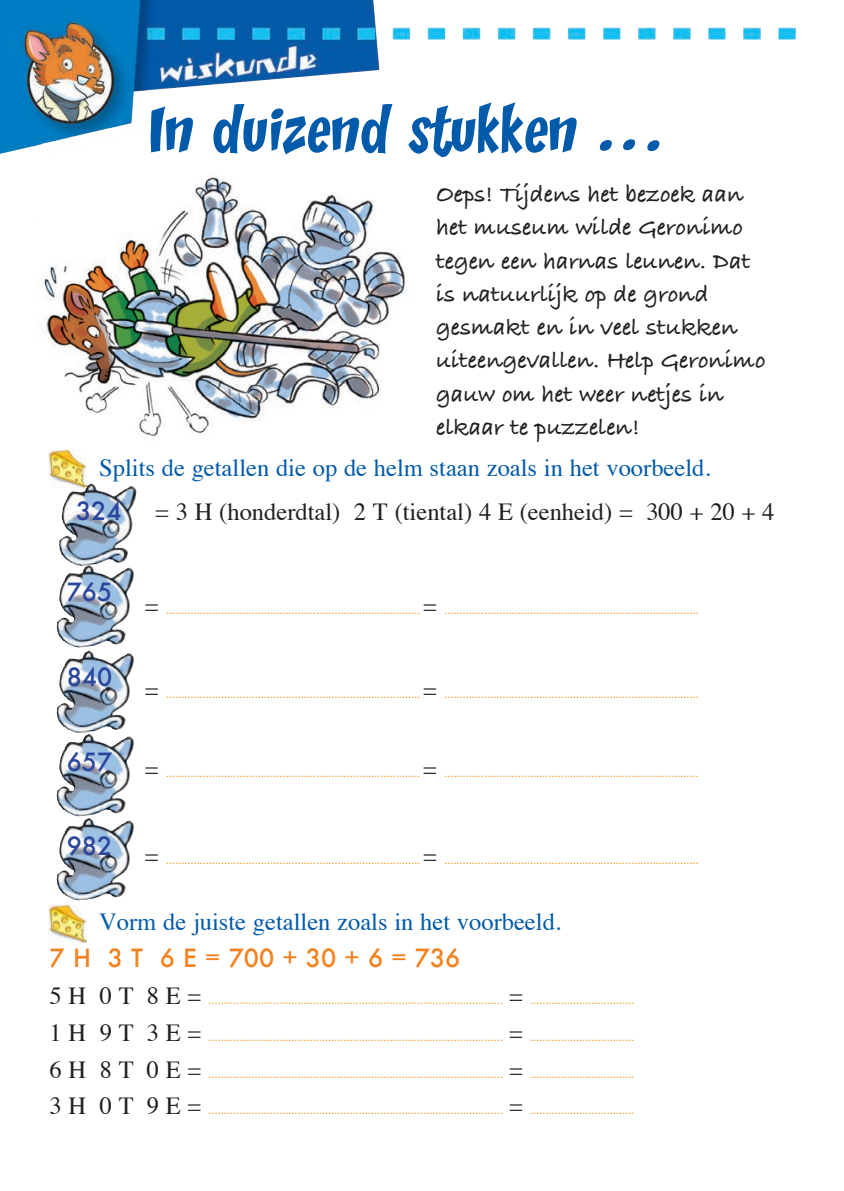
<style>
.page{position:relative;width:844px;height:1191px;background:#fff}
.page>*{position:absolute;margin:0;border:0;box-sizing:border-box;transform-origin:0 0}
.t1{font:56px "CC Zoinks Int";letter-spacing:.025em;color:#015aaa}
.t2{font:24.5px/33.2px "Bradley Hand ITCTT Bold";color:#231f20}
.t3{font:24.5px "Times";color:#015aaa}
.t4{font:24.5px "Times";color:#231f20}
.t5{font:500 24.5px "Futura";color:#f58220}
.t6{font:500 24.5px "Futura";color:#2a469d}
.t7{font:12.25px "Times";color:#f7931d}
.s1{font-size:24.5px;color:#231f20}
</style>
<div class="page">
<img style="left:0;top:0;width:796px;height:943px">
<img style="left:48px;top:904px;width:39px;height:38px">
<img style="left:35px;top:167px;width:378px;height:282px">
<img style="left:56px;top:566px;width:31px;height:81px">
<img style="left:59px;top:484px;width:31px;height:80px">
<img style="left:56px;top:651px;width:32px;height:163px">
<img style="left:56px;top:818px;width:31px;height:80px">
<img style="left:48px;top:450px;width:39px;height:38px">
<h1 class="t1" style="left:149px;top:99px;width:523px">In duizend stukken …</h1>
<h2 class="t2" style="left:436px;top:177px;width:331px">Oeps! Tijdens het bezoek aan het museum wilde Geronimo tegen een harnas leunen. Dat is natuurlijk op de grond gesmakt en in veel stukken uiteengevallen. Help Geronimo gauw om het weer netjes in elkaar te puzzelen!</h2>
<h2 class="t3" style="left:99px;top:444px;width:612px">Splits de getallen die op de helm staan zoals in het voorbeeld.</h2>
<h2 class="t6" style="left:76px;top:494px;width:47px">324</h2>
<h2 class="t4" style="left:155px;top:489px;width:620px">= 3 H (honderdtal) 2 T (tiental) 4 E (eenheid) = 300 + 20 + 4</h2>
<h2 class="t6" style="left:67px;top:575px;width:47px">765</h2>
<h2 class="t6" style="left:67px;top:660px;width:47px">840</h2>
<h2 class="t6" style="left:67px;top:744px;width:47px">657</h2>
<h2 class="t6" style="left:67px;top:828px;width:47px">982</h2>
<p class="t7" style="left:145px;top:599px;width:554px"><span class="s1">=</span> ................................................................................... <span class="s1">=</span> ...................................................................................</p>
<p class="t7" style="left:145px;top:682px;width:554px"><span class="s1">=</span> ................................................................................... <span class="s1">=</span> ...................................................................................</p>
<p class="t7" style="left:145px;top:761px;width:554px"><span class="s1">=</span> ................................................................................... <span class="s1">=</span> ...................................................................................</p>
<p class="t7" style="left:145px;top:848px;width:554px"><span class="s1">=</span> ................................................................................... <span class="s1">=</span> ...................................................................................</p>
<h2 class="t3" style="left:99px;top:899px;width:463px">Vorm de juiste getallen zoals in het voorbeeld.</h2>
<h2 class="t5" style="left:50px;top:941px;width:412px">7 H 3 T 6 E = 700 + 30 + 6 = 736</h2>
<p class="t7" style="left:50px;top:988px;width:585px"><span class="s1">5 H 0 T 8 E =</span> ................................................................................................ <span class="s1">=</span> ..................................</p>
<p class="t7" style="left:50px;top:1025px;width:585px"><span class="s1">1 H 9 T 3 E =</span> ................................................................................................ <span class="s1">=</span> ..................................</p>
<p class="t7" style="left:50px;top:1062px;width:585px"><span class="s1">6 H 8 T 0 E =</span> ................................................................................................ <span class="s1">=</span> ..................................</p>
<p class="t7" style="left:50px;top:1098px;width:585px"><span class="s1">3 H 0 T 9 E =</span> ................................................................................................ <span class="s1">=</span> ..................................</p>
</div>
